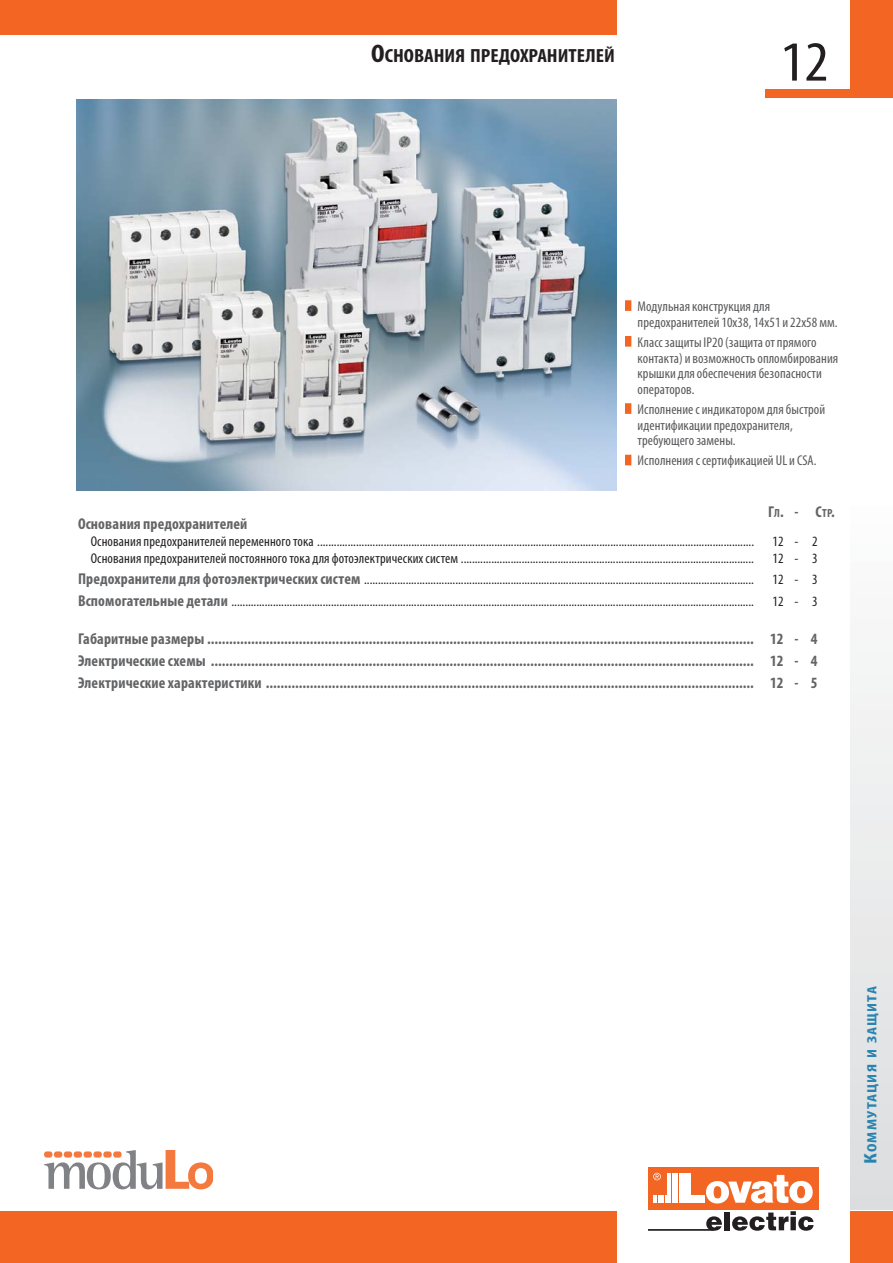
<style>
.page{position:relative;width:893px;height:1263px;background:#fff}
.page>*{position:absolute;margin:0;border:0;box-sizing:border-box;transform-origin:0 0}
.t1{font:condensed 57px "Myriad Pro";color:#231f20;scale:1.1 1}
.t2{font:700 condensed 19.05px "Myriad Pro";color:#231f20;scale:1.1 1}
.t3{font:700 condensed 15.75px/22px "Myriad Pro";letter-spacing:.01em;color:#636466;text-align:justify}
.t4{font:condensed 14.25px "Myriad Pro";letter-spacing:.01em;color:#231f20}
.t5{font:condensed 14.25px/15.8px "Myriad Pro";letter-spacing:.005em;color:#58595b}
.t6{font:700 condensed 13.5px "Myriad Pro";letter-spacing:.065em;color:#2883b0;scale:1.3 1}
.s1{font-size:25.5px}
.s2{font-size:11.85px}
.s3{font-weight:700;font-size:15.75px;color:#636466}
.s4{font-size:18px}
</style>
<div class="page">
<div style="left:850px;top:502px;width:43px;height:707px;background:linear-gradient(to bottom,#fcfcfd,#dcddde)"></div>
<div style="left:625px;top:300px;width:6px;height:11px;background:#f26522"></div>
<div style="left:625px;top:336px;width:6px;height:11px;background:#f26522"></div>
<div style="left:625px;top:403px;width:6px;height:11px;background:#f26522"></div>
<div style="left:625px;top:455px;width:6px;height:10px;background:#f26522"></div>
<div style="left:0;top:0;width:616px;height:34px;background:#f26522"></div>
<div style="left:0;top:1212px;width:616px;height:51px;background:#f26522"></div>
<div style="left:850px;top:0;width:43px;height:98px;background:#f26522"></div>
<div style="left:850px;top:1212px;width:43px;height:51px;background:#f26522"></div>
<img style="left:77px;top:99px;width:539px;height:391px">
<div style="left:765px;top:90px;width:96px;height:8px;background:#f26522"></div>
<div style="left:648px;top:1167px;width:170px;height:42px;background:#f26522"></div>
<svg style="left:653px;top:1195px;width:13px;height:8px"></svg>
<hr style="left:667px;top:1173px;width:1px;height:30px;background:#fff">
<hr style="left:670px;top:1173px;width:1px;height:30px;background:#fff">
<hr style="left:672px;top:1173px;width:1px;height:30px;background:#fff">
<hr style="left:674px;top:1173px;width:1px;height:30px;background:#fff">
<hr style="left:676px;top:1173px;width:2px;height:30px;background:#fff">
<div style="left:679px;top:1173px;width:12px;height:30px;background:#fff"></div>
<div style="left:679px;top:1195px;width:25px;height:8px;background:#fff"></div>
<svg style="left:653px;top:1173px;width:8px;height:7px"></svg>
<svg style="left:706px;top:1175px;width:107px;height:29px"></svg>
<svg style="left:706px;top:1216px;width:16px;height:15px"></svg>
<div style="left:724px;top:1212px;width:6px;height:18px;background:#231f20"></div>
<svg style="left:732px;top:1211px;width:81px;height:20px"></svg>
<hr style="left:648px;top:1229px;width:65px;height:2px;background:#231f20">
<svg style="left:44px;top:1150px;width:168px;height:39px"></svg>
<div style="left:44px;top:1151px;width:8px;height:7px;background:#f4793e;border-radius:3px"></div>
<div style="left:54px;top:1151px;width:8px;height:7px;background:#f4793e;border-radius:3px"></div>
<div style="left:64px;top:1151px;width:8px;height:7px;background:#f4793e;border-radius:3px"></div>
<div style="left:74px;top:1151px;width:8px;height:7px;background:#f4793e;border-radius:3px"></div>
<div style="left:84px;top:1151px;width:8px;height:7px;background:#f4793e;border-radius:3px"></div>
<div style="left:93px;top:1151px;width:9px;height:7px;background:#f4793e;border-radius:3px"></div>
<div style="left:103px;top:1151px;width:9px;height:7px;background:#f4793e;border-radius:3px"></div>
<div style="left:113px;top:1151px;width:9px;height:7px;background:#f4793e;border-radius:3px"></div>
<h2 class="t2" style="left:371px;top:44px;width:223px"><span class="s1">О</span>СНОВАНИЯ ПРЕДОХРАНИТЕЛЕЙ</h2>
<h1 class="t1" style="left:780px;top:28px;width:45px">12</h1>
<p class="t5" style="left:638px;top:298px;width:201px">Модульная конструкция для предохранителей 10x38, 14x51 и 22x58 мм.</p>
<p class="t5" style="left:638px;top:334px;width:202px">Класс защиты IP20 (защита от прямого контакта) и возможность опломбирования крышки для обеспечения безопасности операторов.</p>
<p class="t5" style="left:638px;top:401px;width:189px">Исполнение с индикатором для быстрой идентификации предохранителя, требующего замены.</p>
<p class="t5" style="left:638px;top:453px;width:181px">Исполнения с сертификацией UL и CSA.</p>
<p class="t3" style="left:768px;top:501px;width:68px">Г<span class="s2">Л</span>. - С<span class="s2">ТР</span>.</p>
<p class="t3" style="left:78px;top:512px;width:171px">Основания предохранителей</p>
<p class="t4" style="left:91px;top:533px;width:665px">Основания предохранителей переменного тока ..............................................................................................................................................................</p>
<p class="t4" style="left:772px;top:533px;width:47px">12- 2</p>
<p class="t4" style="left:91px;top:550px;width:665px">Основания предохранителей постоянного тока для фотоэлектрических систем ..........................................................................................................</p>
<p class="t4" style="left:772px;top:550px;width:47px">12- 3</p>
<p class="t4" style="left:78px;top:570px;width:677px"><span class="s3">Предохранители для фотоэлектрических систем</span> .............................................................................................................................................</p>
<p class="t4" style="left:772px;top:570px;width:47px">12- 3</p>
<p class="t4" style="left:78px;top:592px;width:677px"><span class="s3">Вспомогательные детали</span> .............................................................................................................................................................................................</p>
<p class="t4" style="left:772px;top:592px;width:47px">12- 3</p>
<p class="t3" style="left:78px;top:628px;width:741px">Габаритные размеры ..................................................................................................................................................... 12 - 4<br>Электрические схемы .................................................................................................................................................... 12 - 4<br>Электрические характеристики ..................................................................................................................................... 12 - 5</p>
<p class="t6" style="left:864px;top:1164px;width:138px;rotate:-90deg"><span class="s4">К</span>ОММУТАЦИЯ И ЗАЩИТА</p>
</div>
